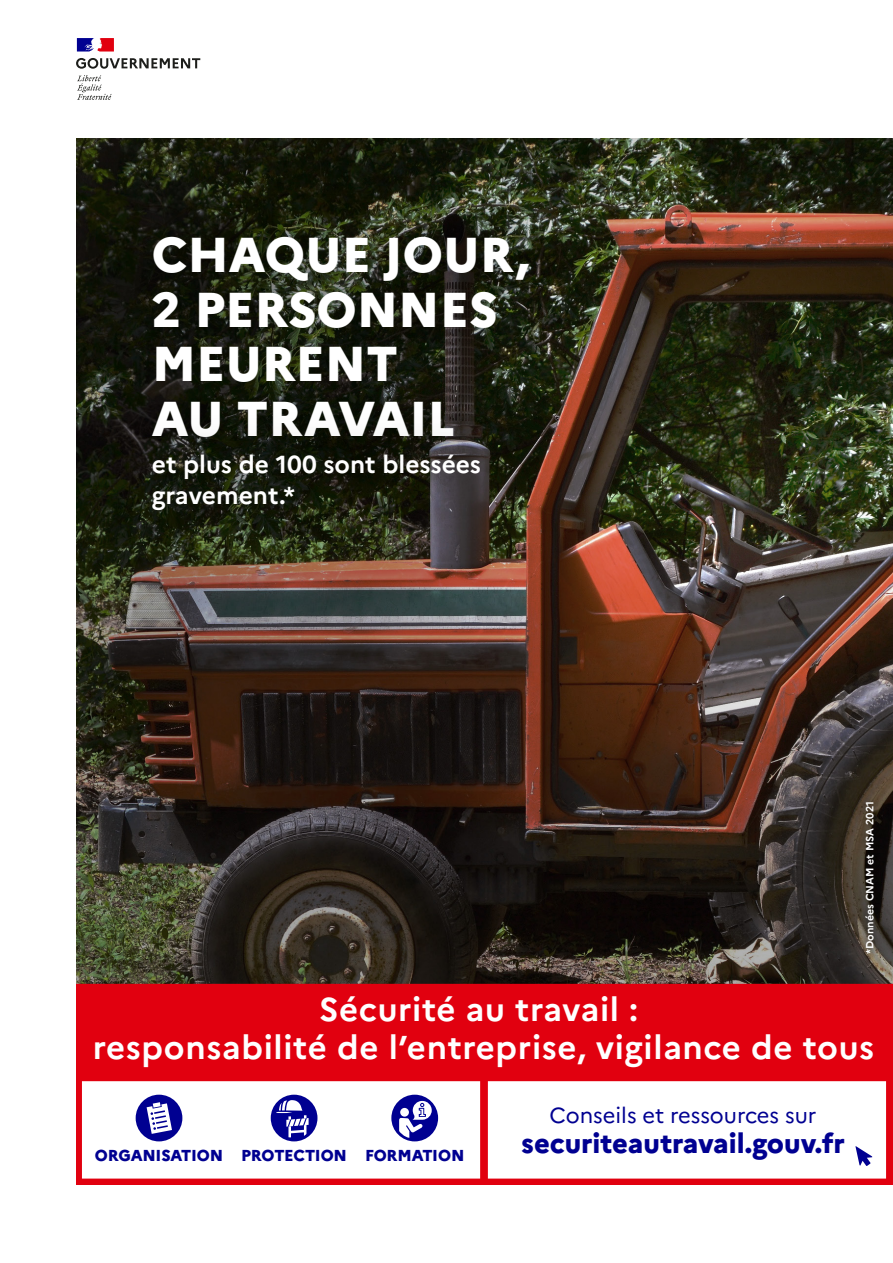
<style>
.page{position:relative;width:893px;height:1263px;background:#fff}
.page>*{position:absolute;margin:0;border:0;box-sizing:border-box;transform-origin:0 0}
.t1{font:800 48.9px/54.6px "Marianne";color:#fff}
.t2{font:700 33px/37.5px "Marianne";letter-spacing:.02em;color:#fff;text-align:center}
.t3{font:800 27.6px "Marianne";color:#000091}
.t4{font:700 24.6px/31.7px "Marianne";color:#fff}
.t5{font:21.75px "Marianne";letter-spacing:-.005em;color:#000091}
.t6{font:800 15.9px "Marianne";letter-spacing:-.015em;color:#000091}
.t7{font:700 10.5px "Marianne";color:#fff}
</style>
<div class="page">
<img style="left:76px;top:138px;width:817px;height:846px">
<img style="left:854px;top:791px;width:33px;height:174px">
<div style="left:76px;top:984px;width:817px;height:90px;background:#e1000f"></div>
<svg style="left:76px;top:1074px;width:405px;height:111px"></svg>
<svg style="left:481px;top:1074px;width:412px;height:111px"></svg>
<svg style="left:855px;top:1146px;width:17px;height:20px"></svg>
<div style="left:391px;top:1095px;width:47px;height:46px;background:#000091;border-radius:50%"></div>
<svg style="left:399px;top:1101px;width:33px;height:37px"></svg>
<div style="left:136px;top:1095px;width:46px;height:46px;background:#000091;border-radius:50%"></div>
<svg style="left:147px;top:1102px;width:25px;height:32px"></svg>
<div style="left:271px;top:1095px;width:46px;height:46px;background:#000091;border-radius:50%"></div>
<svg style="left:276px;top:1100px;width:33px;height:37px"></svg>
<img style="left:94px;top:172px;width:493px;height:333px">
<img style="left:87px;top:387px;width:465px;height:188px">
<svg style="left:76px;top:58px;width:124px;height:11px"></svg>
<svg style="left:77px;top:75px;width:35px;height:25px"></svg>
<svg style="left:77px;top:38px;width:37px;height:14px"></svg>
<h1 class="t1" style="left:152px;top:227px;width:379px">CHAQUE JOUR,<br>2 PERSONNES<br>MEURENT<br>AU TRAVAIL</h1>
<p class="t4" style="left:152px;top:448px;width:331px">et plus de 100 sont blessées gravement.*</p>
<p class="t7" style="left:863px;top:954px;width:154px;rotate:-90deg">*Données CNAM et MSA 2021</p>
<p class="t2" style="left:93px;top:991px;width:783px">Sécurité au travail :<br>responsabilité de l’entreprise, vigilance de tous</p>
<p class="t6" style="left:95px;top:1146px;width:371px">ORGANISATION PROTECTION FORMATION</p>
<p class="t5" style="left:549px;top:1102px;width:268px">Conseils et ressources sur</p>
<p class="t3" style="left:521px;top:1126px;width:325px">securiteautravail.gouv.fr</p>
</div>
